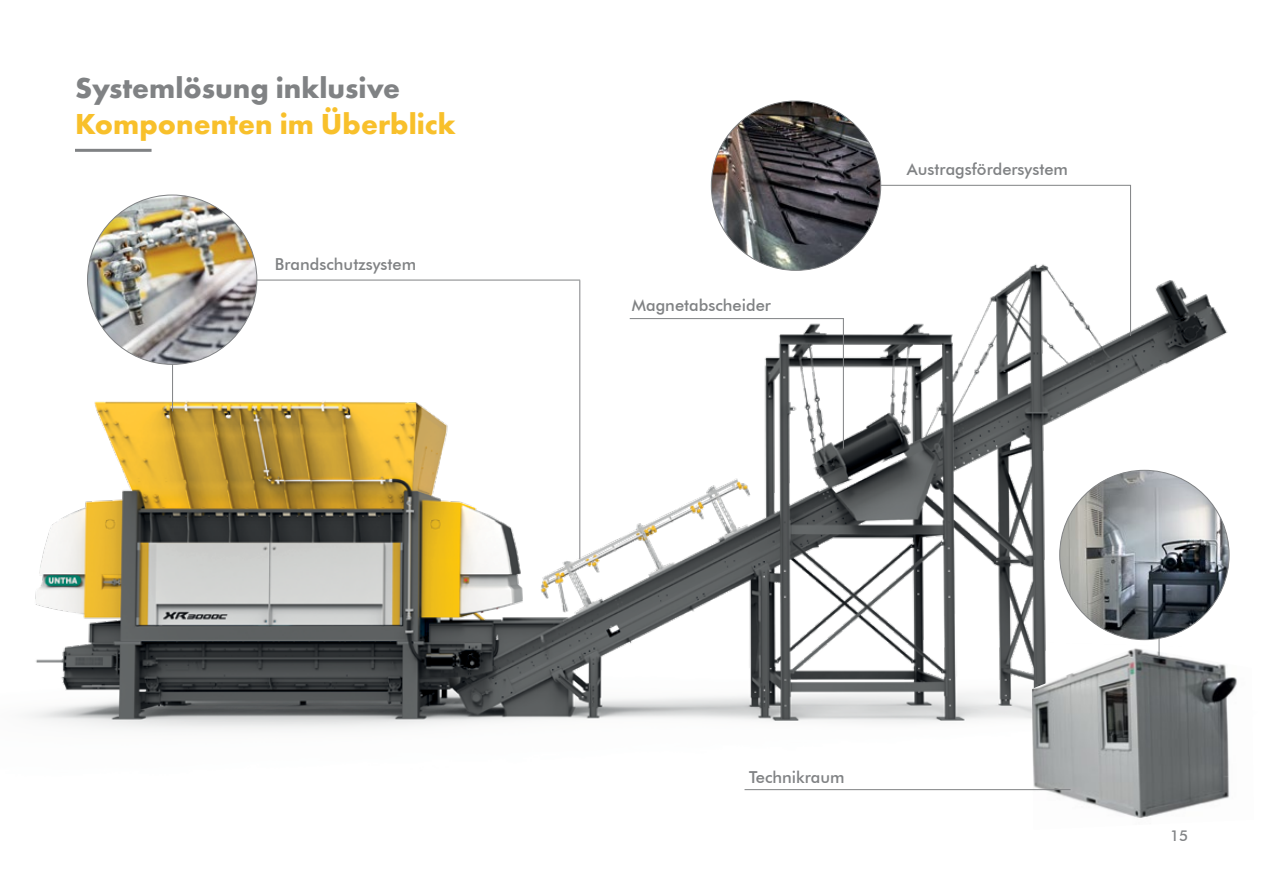
<style>
.page{position:relative;width:1263px;height:893px;background:#fff}
.page>*{position:absolute;margin:0;border:0;box-sizing:border-box;transform-origin:0 0}
.t1{font:700 30px "Futura PT";color:#f8c02b}
.t2{font:700 30px "Futura PT";color:#808284}
.t3{font:500 16.5px "Futura BT";color:#808284}
.t4{font:500 15px "Futura BT";color:#808284}
</style>
<div class="page">
<img style="left:29px;top:100px;width:1201px;height:691px">
<hr style="left:770px;top:185px;width:360px;height:1px;background:#808284">
<hr style="left:1130px;top:185px;width:1px;height:151px;background:#808284">
<hr style="left:579px;top:280px;width:1px;height:279px;background:#808284">
<hr style="left:843px;top:318px;width:1px;height:131px;background:#808284">
<hr style="left:172px;top:280px;width:1px;height:131px;background:#808284">
<img style="left:711px;top:101px;width:170px;height:169px;border-radius:85px">
<hr style="left:238px;top:280px;width:342px;height:1px;background:#808284">
<img style="left:87px;top:195px;width:170px;height:169px;border-radius:85px">
<img style="left:1032px;top:648px;width:205px;height:170px">
<hr style="left:744px;top:789px;width:326px;height:1px;background:#808284">
<svg style="left:1159px;top:639px;width:1px;height:18px"></svg>
<img style="left:1060px;top:470px;width:169px;height:170px;border-radius:85px">
<hr style="left:630px;top:318px;width:214px;height:1px;background:#808284">
<hr style="left:75px;top:149px;width:77px;height:3px;background:#808284">
<h1 class="t2" style="left:75px;top:69px;width:327px">Systemlösung inklusive</h1>
<h1 class="t1" style="left:75px;top:105px;width:382px">Komponenten im Überblick</h1>
<p class="t3" style="left:275px;top:254px;width:143px">Brandschutzsystem</p>
<p class="t3" style="left:632px;top:296px;width:141px">Magnetabscheider</p>
<p class="t3" style="left:907px;top:159px;width:163px">Austragsfördersystem</p>
<p class="t3" style="left:749px;top:767px;width:97px">Technikraum</p>
<p class="t4" style="left:1170px;top:826px;width:20px">15</p>
</div>
